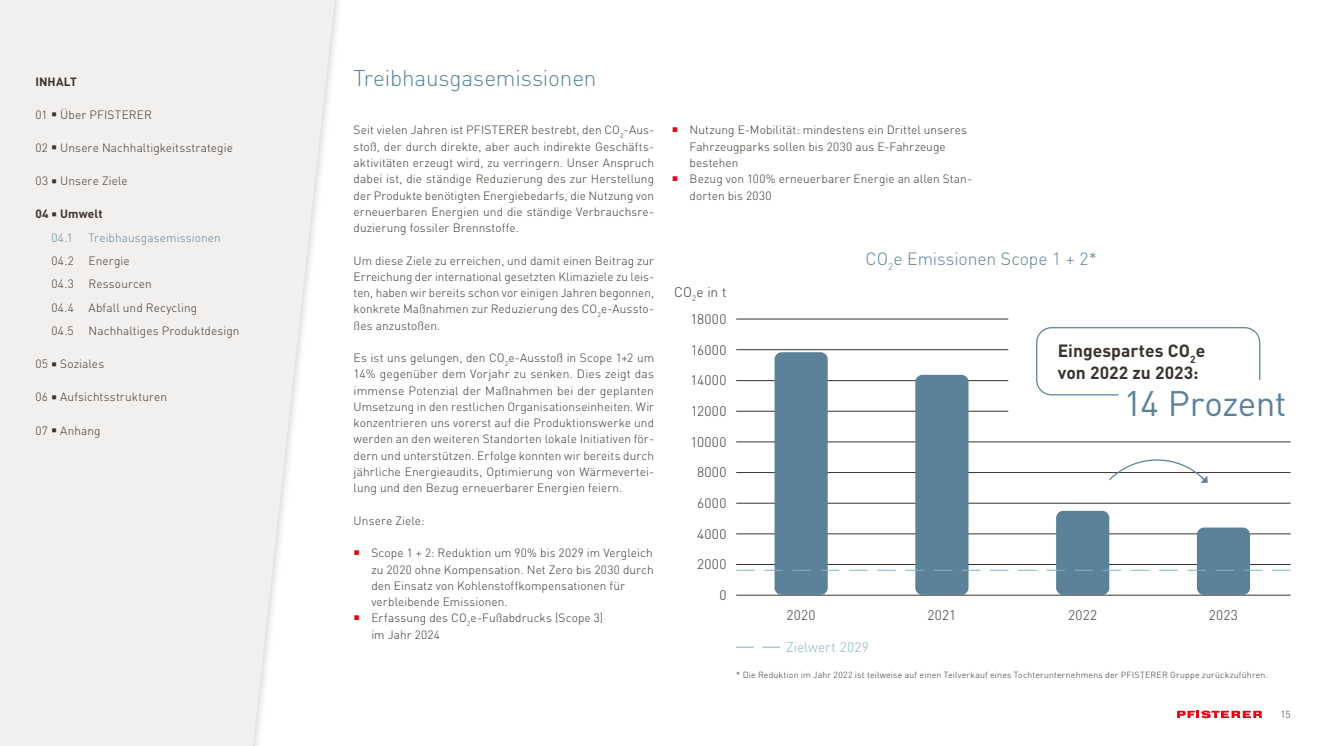
<style>
.page{position:relative;width:1326px;height:746px;background:#fff}
.page>*{position:absolute;margin:0;border:0;box-sizing:border-box;transform-origin:0 0}
.t1{font:35px "DIN Pro";letter-spacing:-.02em;color:#5b8299}
.t2{font:300 22.5px "DIN Pro";letter-spacing:-.01em;color:#5b8299}
.t3{font:700 17.5px/22.5px "DIN Pro";color:#3c322d}
.t4{font:300 17.5px "DIN Pro";letter-spacing:-.005em;color:#5b8299}
.t5{font:300 13.75px "DIN Pro";letter-spacing:.025em;color:#3c322d}
.t6{font:300 13.75px "DIN Pro";letter-spacing:.005em;color:#7fb4cc}
.t7{font:300 11.88px/16.2px "DIN Pro";letter-spacing:.01em;color:#3c322d}
.t8{font:300 11.88px "DIN Pro";letter-spacing:.01em;color:#5b8299}
.t9{font:700 11.88px/23.4px "DIN Pro";letter-spacing:.01em;color:#3c322d}
.t10{font:300 10px "DIN Pro";color:#3c322d}
.t11{font:300 8.75px "DIN Pro";letter-spacing:.02em;color:#3c322d}
.s1{font-weight:300;color:#5b8299}
</style>
<div class="page">
<svg style="left:0;top:0;width:336px;height:746px;fill:#f2f0ef"></svg>
<svg style="left:1036px;top:327px;width:224px;height:69px"></svg>
<hr style="left:736px;top:595px;width:554px;height:1px;background:#3c322d">
<hr style="left:736px;top:564px;width:554px;height:1px;background:#3c322d">
<hr style="left:736px;top:533px;width:554px;height:1px;background:#3c322d">
<hr style="left:736px;top:503px;width:554px;height:1px;background:#3c322d">
<hr style="left:736px;top:472px;width:554px;height:1px;background:#3c322d">
<hr style="left:736px;top:441px;width:554px;height:1px;background:#3c322d">
<hr style="left:736px;top:411px;width:272px;height:1px;background:#3c322d">
<hr style="left:736px;top:349px;width:272px;height:1px;background:#3c322d">
<hr style="left:736px;top:380px;width:272px;height:1px;background:#3c322d">
<hr style="left:736px;top:319px;width:272px;height:1px;background:#3c322d">
<div style="left:774px;top:352px;width:53px;height:243px;background:#5b8299;border-radius:7px"></div>
<div style="left:915px;top:375px;width:53px;height:220px;background:#5b8299;border-radius:7px"></div>
<div style="left:1055px;top:510px;width:54px;height:85px;background:#5b8299;border-radius:7px"></div>
<div style="left:1196px;top:527px;width:53px;height:68px;background:#5b8299;border-radius:7px"></div>
<svg style="left:736px;top:569px;width:554px;height:1px"></svg>
<svg style="left:736px;top:646px;width:44px;height:1px"></svg>
<svg style="left:1107px;top:459px;width:100px;height:24px"></svg>
<svg style="left:1177px;top:710px;width:84px;height:8px"></svg>
<p class="t9" style="left:35px;top:68px;width:43px">INHALT</p>
<p class="t7" style="left:35px;top:105px;width:118px">01 ○ Über PFISTERER</p>
<p class="t7" style="left:35px;top:138px;width:199px">02 ○ Unsere Nachhaltigkeitsstrategie</p>
<p class="t7" style="left:35px;top:172px;width:94px">03 ○ Unsere Ziele</p>
<p class="t9" style="left:51px;top:201px;width:53px;text-indent:-16px">04 ○ Umwelt<br><span class="s1">04.1</span></p>
<p class="t8" style="left:89px;top:228px;width:134px">Treibhausgasemissionen</p>
<p class="t7" style="left:51px;top:248px;width:147px;line-height:23.4px">04.2 Energie<br>04.3 Ressourcen<br>04.4 Abfall und Recycling<br>04.5</p>
<p class="t7" style="left:89px;top:321px;width:152px">Nachhaltiges Produktdesign</p>
<p class="t7" style="left:35px;top:355px;width:70px">05 ○ Soziales</p>
<p class="t7" style="left:35px;top:388px;width:133px">06 ○ Aufsichtsstrukturen</p>
<p class="t7" style="left:35px;top:421px;width:67px">07 ○ Anhang</p>
<h2 class="t2" style="left:353px;top:60px;width:244px">Treibhausgasemissionen</h2>
<p class="t7" style="left:353px;top:121px;width:302px;text-align:justify">Seit vielen Jahren ist PFISTERER bestrebt, den CO<sub>2</sub>-Aus&shy;stoß, der durch direkte, aber auch indirekte Geschäfts&shy;aktivitäten erzeugt wird, zu verringern. Unser Anspruch dabei ist, die ständige Reduzierung des zur Herstellung der Produkte benötigten Energiebedarfs, die Nutzung von erneuerbaren Energien und die ständige Verbrauchsre&shy;duzierung fossiler Brennstoffe.</p>
<p class="t7" style="left:353px;top:251px;width:302px;text-align:justify">Um diese Ziele zu erreichen, und damit einen Beitrag zur Erreichung der international gesetzten Klimaziele zu leis&shy;ten, haben wir bereits schon vor einigen Jahren begonnen, konkrete Maßnahmen zur Reduzierung des CO<sub>2</sub>e-Aussto&shy;ßes anzustoßen.</p>
<p class="t7" style="left:353px;top:348px;width:302px;text-align:justify">Es ist uns gelungen, den CO<sub>2</sub>e-Ausstoß in Scope 1+2 um 14% gegenüber dem Vorjahr zu senken. Dies zeigt das immense Potenzial der Maßnahmen bei der geplanten Umsetzung in den restlichen Organisationseinheiten. Wir konzentrieren uns vorerst auf die Produktionswerke und werden an den weiteren Standorten lokale Initiativen för&shy;dern und unterstützen. Erfolge konnten wir bereits durch jährliche Energieaudits, Optimierung von Wärmevertei&shy;lung und den Bezug erneuerbarer Energien feiern.</p>
<p class="t7" style="left:353px;top:511px;width:72px">Unsere Ziele:</p>
<p class="t7" style="left:371px;top:543px;width:284px">Scope 1 + 2: Reduktion um 90% bis 2029 im Vergleich zu 2020 ohne Kompensation. Net Zero bis 2030 durch den Einsatz von Kohlenstoffkompensationen für verbleibende Emissionen.<br>Erfassung des CO<sub>2</sub>e-Fußabdrucks (Scope 3)<br>im Jahr 2024</p>
<p class="t7" style="left:689px;top:121px;width:284px">Nutzung E-Mobilität: mindestens ein Drittel unseres Fahrzeugparks sollen bis 2030 aus E-Fahrzeuge bestehen<br>Bezug von 100% erneuerbarer Energie an allen Stan&shy;dorten bis 2030</p>
<p class="t5" style="left:674px;top:281px;width:54px">CO<sub>2</sub>e in t</p>
<p class="t5" style="left:690px;top:308px;width:37px">18000</p>
<p class="t5" style="left:690px;top:339px;width:37px">16000</p>
<p class="t5" style="left:690px;top:369px;width:38px">14000</p>
<p class="t5" style="left:690px;top:400px;width:37px">12000</p>
<p class="t5" style="left:690px;top:431px;width:38px">10000</p>
<p class="t5" style="left:697px;top:461px;width:31px">8000</p>
<p class="t5" style="left:697px;top:492px;width:31px">6000</p>
<p class="t5" style="left:697px;top:523px;width:31px">4000</p>
<p class="t5" style="left:697px;top:553px;width:31px">2000</p>
<p class="t5" style="left:719px;top:584px;width:9px">0</p>
<h3 class="t4" style="left:865px;top:245px;width:233px">CO<sub>2</sub>e Emissionen Scope 1 + 2*</h3>
<h3 class="t3" style="left:1057px;top:337px;width:149px">Eingespartes CO<sub>2</sub>e von 2022 zu 2023:</h3>
<h1 class="t1" style="left:1123px;top:376px;width:164px">14 Prozent</h1>
<p class="t5" style="left:786px;top:604px;width:31px">2020</p>
<p class="t5" style="left:927px;top:604px;width:30px">2021</p>
<p class="t5" style="left:1068px;top:604px;width:30px">2022</p>
<p class="t5" style="left:1208px;top:604px;width:31px">2023</p>
<p class="t6" style="left:786px;top:636px;width:84px">Zielwert 2029</p>
<p class="t11" style="left:736px;top:667px;width:533px">* Die Reduktion im Jahr 2022 ist teilweise auf einen Teilverkauf eines Tochterunternehmens der PFISTERER Gruppe zurückzuführen.</p>
<p class="t10" style="left:1280px;top:706px;width:12px">15</p>
</div>
